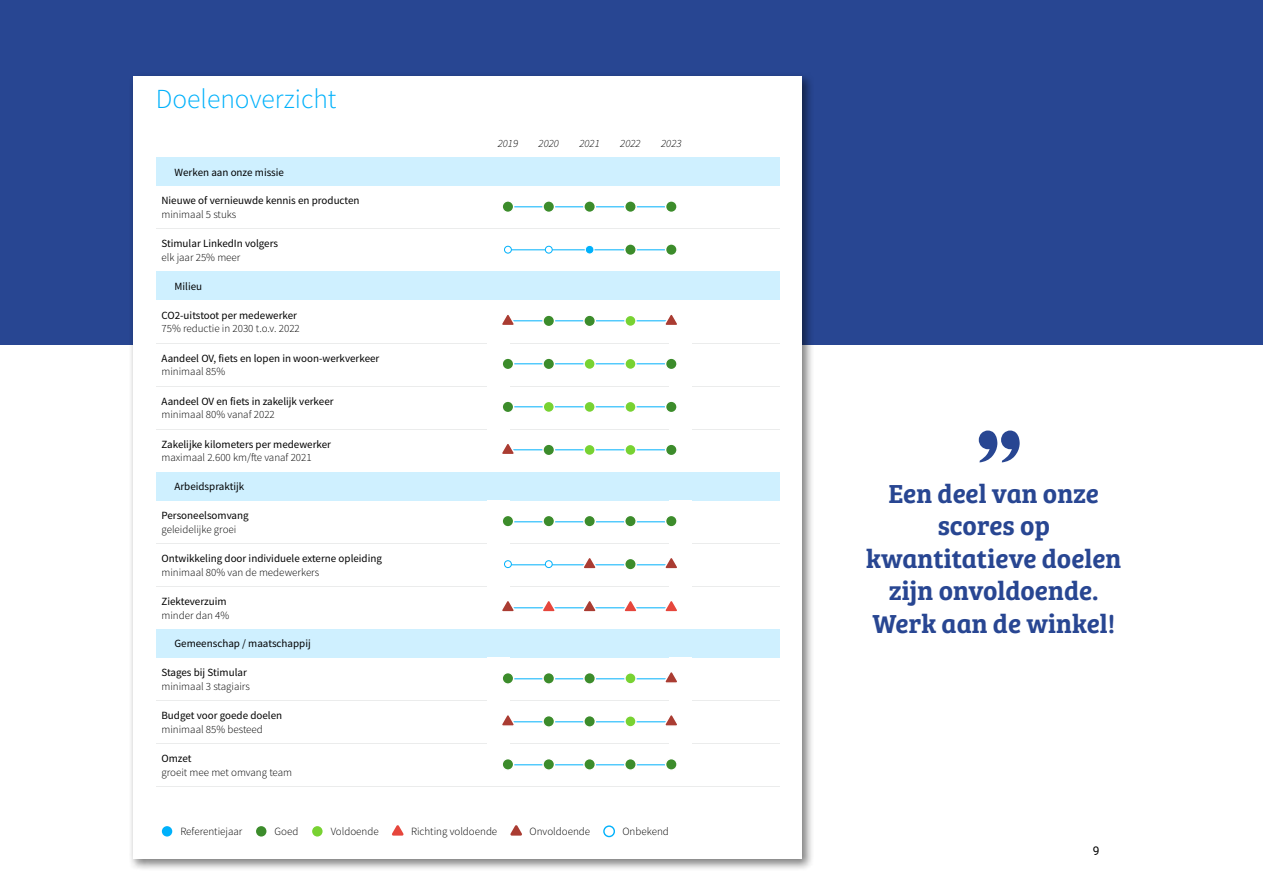
<style>
.page{position:relative;width:1263px;height:893px;background:#fff}
.page>*{position:absolute;margin:0;border:0;box-sizing:border-box;transform-origin:0 0}
.t1{font:300 27.45px "Source Sans Pro";color:#00b1fb}
.t2{font:27px/32.4px "Bree Serif Sb";color:#284692;text-align:center}
.t3{font:12px "Roboto";color:#000}
.t4{font:10.95px "Source Sans Pro";color:#000}
.t5{font:300 10.95px "Source Sans Pro";color:#000}
.t6{font:italic 300 10.95px "Source Sans Pro";color:#000}
</style>
<div class="page">
<div style="left:0;top:0;width:1263px;height:344px;background:#284692"></div>
<div style="left:129px;top:73px;width:685px;height:798px;background:#000;opacity:.5"></div>
<div style="left:133px;top:77px;width:668px;height:782px;background:#fff"></div>
<div style="left:156px;top:157px;width:624px;height:29px;background:#cff0ff"></div>
<div style="left:156px;top:272px;width:624px;height:28px;background:#cff0ff"></div>
<div style="left:156px;top:472px;width:624px;height:28px;background:#cff0ff"></div>
<div style="left:156px;top:629px;width:624px;height:29px;background:#cff0ff"></div>
<hr style="left:156px;top:229px;width:624px;height:1px;background:#ebecec">
<hr style="left:156px;top:343px;width:624px;height:1px;background:#ebecec">
<hr style="left:156px;top:386px;width:624px;height:1px;background:#ebecec">
<hr style="left:156px;top:429px;width:624px;height:1px;background:#ebecec">
<hr style="left:156px;top:543px;width:624px;height:1px;background:#ebecec">
<hr style="left:156px;top:586px;width:624px;height:1px;background:#ebecec">
<hr style="left:156px;top:700px;width:624px;height:1px;background:#ebecec">
<hr style="left:156px;top:743px;width:624px;height:1px;background:#ebecec">
<hr style="left:156px;top:786px;width:624px;height:1px;background:#ebecec">
<div style="left:487px;top:229px;width:205px;height:41px;background:#fff"></div>
<div style="left:487px;top:343px;width:205px;height:42px;background:#fff"></div>
<div style="left:487px;top:386px;width:205px;height:42px;background:#fff"></div>
<div style="left:487px;top:429px;width:205px;height:42px;background:#fff"></div>
<div style="left:487px;top:543px;width:205px;height:42px;background:#fff"></div>
<div style="left:487px;top:586px;width:205px;height:42px;background:#fff"></div>
<svg style="left:501px;top:200px;width:13px;height:13px"></svg>
<svg style="left:542px;top:200px;width:13px;height:13px"></svg>
<svg style="left:583px;top:200px;width:13px;height:13px"></svg>
<svg style="left:624px;top:200px;width:13px;height:13px"></svg>
<svg style="left:665px;top:200px;width:13px;height:13px"></svg>
<div style="left:504px;top:246px;width:8px;height:8px;background:#fff;border:1px solid #00b1fb;border-radius:50%"></div>
<div style="left:545px;top:246px;width:8px;height:8px;background:#fff;border:1px solid #00b1fb;border-radius:50%"></div>
<div style="left:585px;top:245px;width:9px;height:10px;background:#00b1fb;border:1px solid #fff;border-radius:50%"></div>
<svg style="left:624px;top:243px;width:13px;height:13px"></svg>
<svg style="left:665px;top:243px;width:13px;height:13px"></svg>
<svg style="left:502px;top:315px;width:13px;height:10px"></svg>
<svg style="left:542px;top:314px;width:13px;height:13px"></svg>
<svg style="left:583px;top:314px;width:13px;height:13px"></svg>
<svg style="left:624px;top:315px;width:13px;height:12px"></svg>
<svg style="left:663px;top:315px;width:14px;height:10px"></svg>
<svg style="left:501px;top:357px;width:13px;height:13px"></svg>
<svg style="left:542px;top:357px;width:13px;height:13px"></svg>
<svg style="left:583px;top:358px;width:13px;height:12px"></svg>
<svg style="left:624px;top:358px;width:13px;height:12px"></svg>
<svg style="left:665px;top:357px;width:13px;height:13px"></svg>
<svg style="left:501px;top:400px;width:13px;height:13px"></svg>
<div style="left:543px;top:401px;width:12px;height:12px;background:#78d232;border:1px solid #fff;border-radius:50%"></div>
<svg style="left:583px;top:401px;width:13px;height:12px"></svg>
<svg style="left:624px;top:401px;width:13px;height:12px"></svg>
<svg style="left:665px;top:400px;width:13px;height:13px"></svg>
<svg style="left:502px;top:444px;width:13px;height:10px"></svg>
<svg style="left:542px;top:443px;width:13px;height:13px"></svg>
<svg style="left:583px;top:444px;width:13px;height:12px"></svg>
<svg style="left:624px;top:444px;width:13px;height:12px"></svg>
<svg style="left:665px;top:443px;width:13px;height:13px"></svg>
<svg style="left:501px;top:515px;width:13px;height:13px"></svg>
<svg style="left:542px;top:515px;width:13px;height:13px"></svg>
<svg style="left:583px;top:515px;width:13px;height:13px"></svg>
<svg style="left:624px;top:515px;width:13px;height:13px"></svg>
<svg style="left:665px;top:515px;width:13px;height:13px"></svg>
<div style="left:504px;top:560px;width:8px;height:8px;background:#fff;border:1px solid #00b1fb;border-radius:50%"></div>
<div style="left:545px;top:560px;width:8px;height:8px;background:#fff;border:1px solid #00b1fb;border-radius:50%"></div>
<svg style="left:581px;top:558px;width:16px;height:11px"></svg>
<svg style="left:624px;top:558px;width:13px;height:13px"></svg>
<svg style="left:663px;top:558px;width:14px;height:11px"></svg>
<svg style="left:502px;top:601px;width:13px;height:11px"></svg>
<svg style="left:540px;top:601px;width:16px;height:11px"></svg>
<svg style="left:581px;top:601px;width:16px;height:11px"></svg>
<svg style="left:622px;top:601px;width:16px;height:11px"></svg>
<svg style="left:663px;top:601px;width:14px;height:11px"></svg>
<svg style="left:501px;top:672px;width:13px;height:13px"></svg>
<svg style="left:542px;top:672px;width:13px;height:13px"></svg>
<svg style="left:583px;top:672px;width:13px;height:13px"></svg>
<svg style="left:624px;top:672px;width:13px;height:12px"></svg>
<svg style="left:663px;top:672px;width:14px;height:11px"></svg>
<svg style="left:502px;top:715px;width:13px;height:11px"></svg>
<svg style="left:542px;top:715px;width:13px;height:13px"></svg>
<svg style="left:583px;top:715px;width:13px;height:13px"></svg>
<svg style="left:624px;top:715px;width:13px;height:13px"></svg>
<svg style="left:663px;top:715px;width:14px;height:11px"></svg>
<svg style="left:501px;top:758px;width:13px;height:13px"></svg>
<svg style="left:542px;top:758px;width:13px;height:13px"></svg>
<svg style="left:583px;top:758px;width:13px;height:13px"></svg>
<svg style="left:624px;top:758px;width:13px;height:13px"></svg>
<svg style="left:665px;top:758px;width:13px;height:13px"></svg>
<div style="left:162px;top:826px;width:10px;height:10px;background:#00b1fb;border-radius:50%"></div>
<div style="left:256px;top:826px;width:10px;height:10px;background:#3c8c2b;border-radius:50%"></div>
<div style="left:312px;top:826px;width:11px;height:10px;background:#78d232;border-radius:50%"></div>
<svg style="left:392px;top:825px;width:12px;height:11px"></svg>
<svg style="left:510px;top:825px;width:12px;height:11px"></svg>
<svg style="left:603px;top:825px;width:12px;height:12px"></svg>
<svg style="left:979px;top:431px;width:41px;height:31px"></svg>
<h1 class="t1" style="left:156px;top:82px;width:182px">Doelenoverzicht</h1>
<p class="t4" style="left:174px;top:165px;width:111px">Werken aan onze missie</p>
<p class="t4" style="left:161px;top:194px;width:200px">Nieuwe of vernieuwde kennis en producten</p>
<p class="t5" style="left:161px;top:208px;width:76px">minimaal 5 stuks</p>
<p class="t4" style="left:161px;top:237px;width:118px">Stimular LinkedIn volgers</p>
<p class="t5" style="left:161px;top:251px;width:80px">elk jaar 25% meer</p>
<p class="t4" style="left:174px;top:279px;width:29px">Milieu</p>
<p class="t4" style="left:161px;top:308px;width:137px">CO2-uitstoot per medewerker</p>
<p class="t5" style="left:161px;top:322px;width:140px">75% reductie in 2030 t.o.v. 2022</p>
<p class="t4" style="left:161px;top:351px;width:219px">Aandeel OV, fiets en lopen in woon-werkverkeer</p>
<p class="t5" style="left:161px;top:365px;width:65px">minimaal 85%</p>
<p class="t4" style="left:161px;top:394px;width:174px">Aandeel OV en fiets in zakelijk verkeer</p>
<p class="t5" style="left:161px;top:408px;width:115px">minimaal 80% vanaf 2022</p>
<p class="t4" style="left:161px;top:437px;width:171px">Zakelijke kilometers per medewerker</p>
<p class="t5" style="left:161px;top:451px;width:152px">maximaal 2.600 km/fte vanaf 2021</p>
<p class="t4" style="left:174px;top:479px;width:71px">Arbeidspraktijk</p>
<p class="t4" style="left:161px;top:508px;width:89px">Personeelsomvang</p>
<p class="t5" style="left:161px;top:522px;width:76px">geleidelijke groei</p>
<p class="t4" style="left:161px;top:551px;width:222px">Ontwikkeling door individuele externe opleiding</p>
<p class="t5" style="left:161px;top:565px;width:159px">minimaal 80% van de medewerkers</p>
<p class="t4" style="left:161px;top:594px;width:67px">Ziekteverzuim</p>
<p class="t5" style="left:161px;top:608px;width:69px">minder dan 4%</p>
<p class="t4" style="left:174px;top:637px;width:138px">Gemeenschap / maatschappij</p>
<p class="t4" style="left:161px;top:665px;width:87px">Stages bij Stimular</p>
<p class="t5" style="left:161px;top:679px;width:90px">minimaal 3 stagiairs</p>
<p class="t4" style="left:161px;top:708px;width:122px">Budget voor goede doelen</p>
<p class="t5" style="left:161px;top:722px;width:103px">minimaal 85% besteed</p>
<p class="t4" style="left:161px;top:751px;width:32px">Omzet</p>
<p class="t5" style="left:161px;top:765px;width:132px">groeit mee met omvang team</p>
<p class="t6" style="left:498px;top:137px;width:22px">2019</p>
<p class="t6" style="left:539px;top:137px;width:22px">2020</p>
<p class="t6" style="left:579px;top:137px;width:22px">2021</p>
<p class="t6" style="left:620px;top:137px;width:22px">2022</p>
<p class="t6" style="left:661px;top:137px;width:22px">2023</p>
<p class="t5" style="left:180px;top:824px;width:63px">Referentiejaar</p>
<p class="t5" style="left:275px;top:824px;width:25px">Goed</p>
<p class="t5" style="left:331px;top:824px;width:50px">Voldoende</p>
<p class="t5" style="left:411px;top:824px;width:88px">Richting voldoende</p>
<p class="t5" style="left:529px;top:824px;width:62px">Onvoldoende</p>
<p class="t5" style="left:622px;top:824px;width:48px">Onbekend</p>
<h2 class="t2" style="left:866px;top:476px;width:257px">Een deel van onze scores op kwantitatieve doelen zijn onvoldoende.<br>Werk aan de winkel!</h2>
<p class="t3" style="left:1093px;top:843px;width:8px">9</p>
</div>
